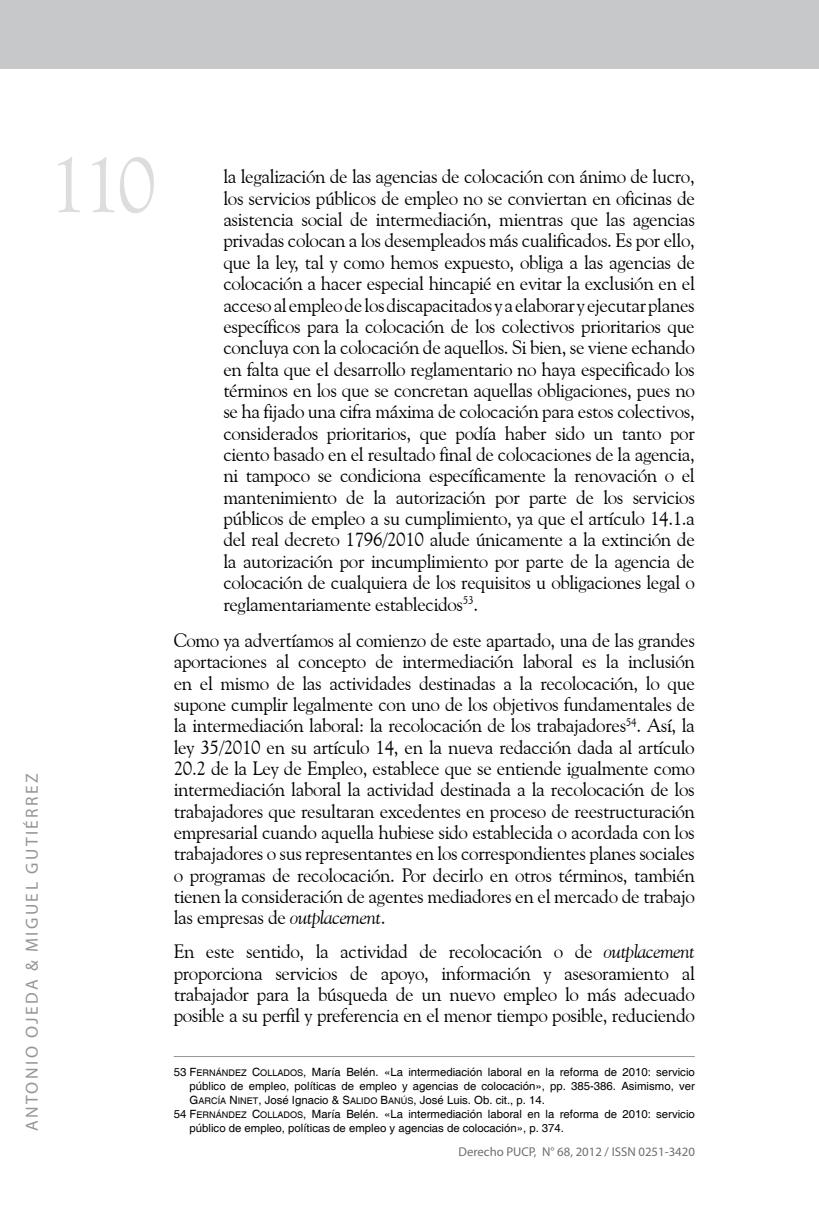
<style>
.page{position:relative;width:819px;height:1206px;background:#fff}
.page>*{position:absolute;margin:0;border:0;box-sizing:border-box;transform-origin:0 0}
.t1{font:78.75px "Goudy Old Style BT";color:#dcddde}
.t2{font:19.25px/21.3px "Goudy Old Style BT";letter-spacing:-.02em;color:#000;text-align:justify}
.t3{font:17.5px "Myriad Pro";letter-spacing:.14em;color:#939598}
.t4{font:12.78px "Myriad Pro";color:#6d6e71}
.t5{font:11.38px "Helvetica";color:#000}
.s1{font-style:italic}
.s2{font-family:"Helvetica SC800"}
.s3{font-family:"Helvetica SC800";font-size:9.1px}
</style>
<div class="page">
<div style="left:0;top:0;width:819px;height:69px;background:#c7c8ca"></div>
<hr style="left:174px;top:1056px;width:520px;height:1px;background:#939598">
<h1 class="t1" style="left:49px;top:136px;width:109px">110</h1>
<p class="t3" style="left:21px;top:1131px;width:360px;rotate:-90deg">Antonio Ojeda &amp; M iguel Gutiérrez</p>
<p class="t2" style="left:223px;top:166px;width:473px">la legalización de las agencias de colocación con ánimo de lucro, los servicios públicos de empleo no se conviertan en oficinas de asistencia social de intermediación, mientras que las agencias privadas colocan a los desempleados más cualificados. Es por ello, que la ley, tal y como hemos expuesto, obliga a las agencias de colocación a hacer especial hincapié en evitar la exclusión en el acceso al empleo de los discapacitados y a elaborar y ejecutar planes específicos para la colocación de los colectivos prioritarios que concluya con la colocación de aquellos. Si bien, se viene echando en falta que el desarrollo reglamentario no haya especificado los términos en los que se concretan aquellas obligaciones, pues no se ha fijado una cifra máxima de colocación para estos colectivos, considerados prioritarios, que podía haber sido un tanto por ciento basado en el resultado final de colocaciones de la agencia, ni tampoco se condiciona específicamente la renovación o el mantenimiento de la autorización por parte de los servicios públicos de empleo a su cumplimiento, ya que el artículo 14.1.a del real decreto 1796/2010 alude únicamente a la extinción de la autorización por incumplimiento por parte de la agencia de colocación de cualquiera de los requisitos u obligaciones legal o reglamentariamente establecidos<sup>53</sup>.</p>
<p class="t2" style="left:174px;top:629px;width:522px">Como ya advertíamos al comienzo de este apartado, una de las grandes aportaciones al concepto de intermediación laboral es la inclusión en el mismo de las actividades destinadas a la recolocación, lo que supone cumplir legalmente con uno de los objetivos fundamentales de la intermediación laboral: la recolocación de los trabajadores<sup>54</sup>. Así, la ley 35/2010 en su artículo 14, en la nueva redacción dada al artículo 20.2 de la Ley de Empleo, establece que se entiende igualmente como intermediación laboral la actividad destinada a la recolocación de los trabajadores que resultaran excedentes en proceso de reestructuración empresarial cuando aquella hubiese sido establecida o acordada con los trabajadores o sus representantes en los correspondientes planes sociales o programas de recolocación. Por decirlo en otros términos, también tienen la consideración de agentes mediadores en el mercado de trabajo las empresas de <span class="s1">outplacement</span>.</p>
<p class="t2" style="left:174px;top:940px;width:522px">En este sentido, la actividad de recolocación o de <span class="s1">outplacement </span>proporciona servicios de apoyo, información y asesoramiento al trabajador para la búsqueda de un nuevo empleo lo más adecuado posible a su perfil y preferencia en el menor tiempo posible, reduciendo</p>
<p class="t5" style="left:174px;top:1064px;width:522px">53 <span class="s2">F</span><span class="s3">ERNÁNDEZ</span> <span class="s2">C</span><span class="s3">OLLADOS</span>, María Belén. «La intermediación laboral en la reforma de 2010: servicio</p>
<p class="t5" style="left:189px;top:1078px;width:506px">público de empleo, políticas de empleo y agencias de colocación», pp. 385-386. Asimismo, ver</p>
<p class="t5" style="left:189px;top:1092px;width:357px"><span class="s2">G</span><span class="s3">ARCÍA</span> <span class="s2">N</span> <span class="s3">INET</span>, José Ignacio &amp; <span class="s2">S</span><span class="s3">ALIDO</span> <span class="s2">B</span><span class="s3">ANÚS</span>, José Luis. Ob. cit., p. 14.</p>
<p class="t5" style="left:174px;top:1106px;width:522px">54 <span class="s2">F</span><span class="s3">ERNÁNDEZ</span> <span class="s2">C</span><span class="s3">OLLADOS</span>, María Belén. «La intermediación laboral en la reforma de 2010: servicio</p>
<p class="t5" style="left:189px;top:1120px;width:376px">público de empleo, políticas de empleo y agencias de colocación», p. 374.</p>
<p class="t4" style="left:458px;top:1144px;width:160px">Derecho PUCP, N° 68, 2012 / ISSN</p>
<p class="t4" style="left:638px;top:1144px;width:58px">0251-3420</p>
</div>
